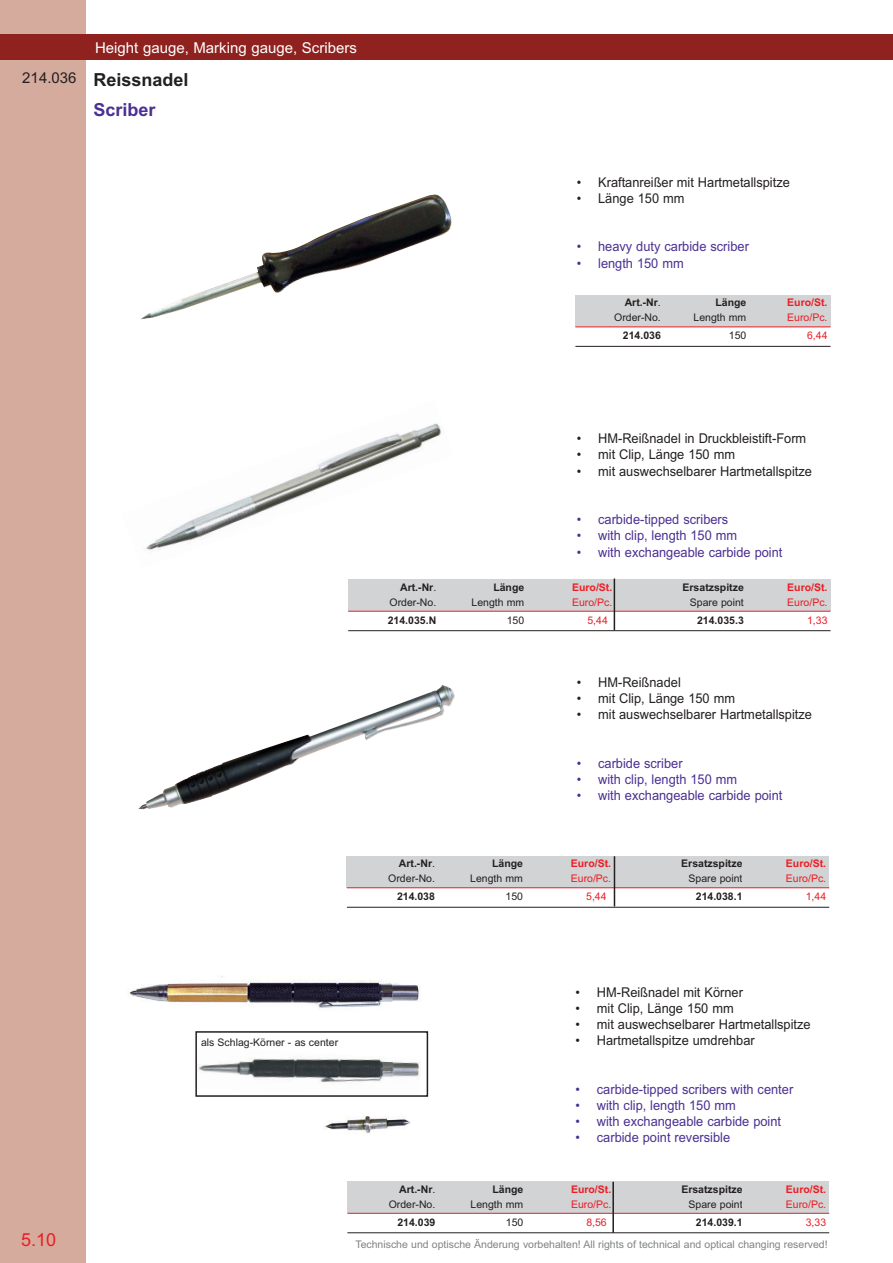
<style>
.page{position:relative;width:893px;height:1263px;background:#fff}
.page>*{position:absolute;margin:0;border:0;box-sizing:border-box;transform-origin:0 0}
.t1{font:700 18px "Arial";color:#231f20}
.t2{font:700 18px "Arial";color:#4b3092}
.t3{font:18px "Arial";color:#ed1c24}
.t4{font:15px "Arial";color:#fff}
.t5{font:15px "Arial";color:#231f20}
.t6{font:13.5px "Arial";color:#231f20;scale:.95 1}
.t7{font:13.5px "Arial";color:#4b3092;scale:.95 1}
.t8{font:10.5px/15px "Arial";color:#231f20;text-align:right}
.t9{font:700 10.5px "Arial";color:#231f20}
.t10{font:10.5px "Arial";color:#808285}
.t11{font:10.5px "Arial";color:#ed1c24}
.t12{font:700 10.5px "Arial";color:#ed1c24}
.s1{font-weight:700}
</style>
<div class="page">
<div style="left:0;top:0;width:85px;height:1263px;background:#d4ab9d"></div>
<hr style="left:889px;top:34px;width:3px;height:26px;background:#8f221f">
<div style="left:0;top:35px;width:892px;height:25px;background:#8f221f"></div>
<img style="left:146px;top:423px;width:296px;height:127px">
<div style="left:348px;top:579px;width:88px;height:32px;background:#d1d3d4"></div>
<div style="left:436px;top:579px;width:88px;height:32px;background:#d1d3d4"></div>
<div style="left:524px;top:579px;width:88px;height:32px;background:#d1d3d4"></div>
<div style="left:612px;top:579px;width:131px;height:32px;background:#d1d3d4"></div>
<div style="left:743px;top:579px;width:87px;height:32px;background:#d1d3d4"></div>
<hr style="left:348px;top:611px;width:482px;height:1px;background:#ed1c24">
<hr style="left:348px;top:630px;width:482px;height:1px;background:#231f20">
<div style="left:347px;top:856px;width:88px;height:32px;background:#d1d3d4"></div>
<div style="left:435px;top:856px;width:88px;height:32px;background:#d1d3d4"></div>
<div style="left:523px;top:856px;width:88px;height:32px;background:#d1d3d4"></div>
<div style="left:611px;top:856px;width:131px;height:32px;background:#d1d3d4"></div>
<div style="left:742px;top:856px;width:87px;height:32px;background:#d1d3d4"></div>
<hr style="left:347px;top:888px;width:482px;height:1px;background:#ed1c24">
<hr style="left:347px;top:907px;width:482px;height:1px;background:#231f20">
<div style="left:347px;top:1181px;width:88px;height:32px;background:#d1d3d4"></div>
<div style="left:435px;top:1181px;width:88px;height:32px;background:#d1d3d4"></div>
<div style="left:523px;top:1181px;width:88px;height:32px;background:#d1d3d4"></div>
<div style="left:611px;top:1181px;width:131px;height:32px;background:#d1d3d4"></div>
<div style="left:742px;top:1181px;width:87px;height:32px;background:#d1d3d4"></div>
<hr style="left:347px;top:1213px;width:482px;height:1px;background:#ed1c24">
<hr style="left:347px;top:1233px;width:482px;height:1px;background:#231f20">
<img style="left:138px;top:685px;width:317px;height:124px">
<img style="left:127px;top:976px;width:294px;height:32px">
<img style="left:324px;top:1116px;width:86px;height:18px">
<img style="left:198px;top:1058px;width:223px;height:25px">
<div style="left:195px;top:1031px;width:233px;height:66px;border:2px solid #231f20"></div>
<div style="left:575px;top:295px;width:86px;height:32px;background:#d1d3d4"></div>
<div style="left:661px;top:295px;width:85px;height:32px;background:#d1d3d4"></div>
<div style="left:746px;top:295px;width:84px;height:32px;background:#d1d3d4"></div>
<hr style="left:575px;top:327px;width:255px;height:1px;background:#ed1c24">
<hr style="left:575px;top:346px;width:255px;height:1px;background:#231f20">
<img style="left:140px;top:194px;width:312px;height:126px">
<hr style="left:613px;top:579px;width:2px;height:51px;background:#231f20">
<hr style="left:613px;top:856px;width:2px;height:50px;background:#231f20">
<hr style="left:612px;top:1182px;width:2px;height:51px;background:#231f20">
<p class="t5" style="left:22px;top:72px;width:56px">214.036</p>
<p class="t4" style="left:95px;top:43px;width:263px">Height gauge, Marking gauge, Scribers</p>
<h1 class="t1" style="left:94px;top:73px;width:97px">Reissnadel</h1>
<h1 class="t2" style="left:94px;top:103px;width:64px">Scriber</h1>
<p class="t6" style="left:577px;top:177px;width:226px">• Kraftanreißer mit Hartmetallspitze</p>
<p class="t6" style="left:577px;top:193px;width:115px">• Länge 150 mm</p>
<p class="t7" style="left:577px;top:242px;width:183px">• heavy duty carbide scriber</p>
<p class="t7" style="left:577px;top:258px;width:114px">• length 150 mm</p>
<p class="t8" style="left:614px;top:296px;width:48px"><span class="s1">Art.-Nr</span>.<br>Order-No.</p>
<p class="t9" style="left:715px;top:299px;width:32px">Länge</p>
<p class="t8" style="left:693px;top:311px;width:54px">Length mm</p>
<p class="t12" style="left:787px;top:299px;width:42px">Euro/St.</p>
<p class="t11" style="left:787px;top:314px;width:42px">Euro/Pc.</p>
<p class="t9" style="left:623px;top:332px;width:39px">214.036</p>
<p class="t8" style="left:728px;top:329px;width:19px">150</p>
<p class="t11" style="left:807px;top:332px;width:22px">6,44</p>
<p class="t8" style="left:201px;top:1035px;width:139px">als Schlag-Körner - as center</p>
<p class="t8" style="left:389px;top:580px;width:48px"><span class="s1">Art.-Nr</span>.<br>Order-No.</p>
<p class="t9" style="left:493px;top:583px;width:32px">Länge</p>
<p class="t8" style="left:471px;top:595px;width:54px">Length mm</p>
<p class="t6" style="left:577px;top:434px;width:243px">• HM-Reißnadel in Druckbleistift-Form</p>
<p class="t6" style="left:577px;top:450px;width:168px">• mit Clip, Länge 150 mm</p>
<p class="t6" style="left:577px;top:466px;width:249px">• mit auswechselbarer Hartmetallspitze</p>
<p class="t7" style="left:577px;top:515px;width:161px">• carbide-tipped scribers</p>
<p class="t7" style="left:577px;top:531px;width:170px">• with clip, length 150 mm</p>
<p class="t7" style="left:577px;top:547px;width:218px">• with exchangeable carbide point</p>
<p class="t12" style="left:572px;top:583px;width:42px">Euro/St.</p>
<p class="t11" style="left:572px;top:598px;width:42px">Euro/Pc.</p>
<p class="t9" style="left:682px;top:583px;width:63px">Ersatzspitze</p>
<p class="t8" style="left:689px;top:595px;width:55px">Spare point</p>
<p class="t12" style="left:787px;top:583px;width:42px">Euro/St.</p>
<p class="t11" style="left:787px;top:598px;width:42px">Euro/Pc.</p>
<p class="t9" style="left:388px;top:616px;width:50px">214.035.N</p>
<p class="t8" style="left:507px;top:614px;width:19px">150</p>
<p class="t11" style="left:587px;top:616px;width:22px">5,44</p>
<p class="t9" style="left:697px;top:616px;width:48px">214.035.3</p>
<p class="t11" style="left:807px;top:616px;width:22px">1,33</p>
<p class="t8" style="left:388px;top:857px;width:48px"><span class="s1">Art.-Nr</span>.<br>Order-No.</p>
<p class="t9" style="left:492px;top:860px;width:32px">Länge</p>
<p class="t8" style="left:470px;top:872px;width:54px">Length mm</p>
<p class="t6" style="left:577px;top:677px;width:111px">• HM-Reißnadel</p>
<p class="t6" style="left:577px;top:694px;width:168px">• mit Clip, Länge 150 mm</p>
<p class="t6" style="left:577px;top:710px;width:249px">• mit auswechselbarer Hartmetallspitze</p>
<p class="t7" style="left:577px;top:758px;width:113px">• carbide scriber</p>
<p class="t7" style="left:577px;top:775px;width:170px">• with clip, length 150 mm</p>
<p class="t7" style="left:577px;top:791px;width:218px">• with exchangeable carbide point</p>
<p class="t12" style="left:571px;top:860px;width:42px">Euro/St.</p>
<p class="t11" style="left:571px;top:875px;width:42px">Euro/Pc.</p>
<p class="t9" style="left:681px;top:860px;width:63px">Ersatzspitze</p>
<p class="t8" style="left:688px;top:872px;width:55px">Spare point</p>
<p class="t12" style="left:786px;top:860px;width:42px">Euro/St.</p>
<p class="t11" style="left:786px;top:875px;width:42px">Euro/Pc.</p>
<p class="t9" style="left:397px;top:893px;width:39px">214.038</p>
<p class="t8" style="left:505px;top:890px;width:19px">150</p>
<p class="t11" style="left:586px;top:893px;width:22px">5,44</p>
<p class="t9" style="left:695px;top:893px;width:48px">214.038.1</p>
<p class="t11" style="left:805px;top:893px;width:22px">1,44</p>
<p class="t8" style="left:388px;top:1182px;width:48px"><span class="s1">Art.-Nr</span>.<br>Order-No.</p>
<p class="t9" style="left:492px;top:1185px;width:32px">Länge</p>
<p class="t8" style="left:470px;top:1197px;width:54px">Length mm</p>
<p class="t6" style="left:575px;top:987px;width:178px">• HM-Reißnadel mit Körner</p>
<p class="t6" style="left:575px;top:1003px;width:168px">• mit Clip, Länge 150 mm</p>
<p class="t6" style="left:575px;top:1019px;width:249px">• mit auswechselbarer Hartmetallspitze</p>
<p class="t6" style="left:575px;top:1036px;width:190px">• Hartmetallspitze umdrehbar</p>
<p class="t7" style="left:575px;top:1084px;width:231px">• carbide-tipped scribers with center</p>
<p class="t7" style="left:575px;top:1100px;width:170px">• with clip, length 150 mm</p>
<p class="t7" style="left:575px;top:1117px;width:218px">• with exchangeable carbide point</p>
<p class="t7" style="left:575px;top:1133px;width:164px">• carbide point reversible</p>
<p class="t12" style="left:571px;top:1185px;width:42px">Euro/St.</p>
<p class="t11" style="left:571px;top:1200px;width:42px">Euro/Pc.</p>
<p class="t9" style="left:681px;top:1185px;width:63px">Ersatzspitze</p>
<p class="t8" style="left:688px;top:1197px;width:55px">Spare point</p>
<p class="t12" style="left:786px;top:1185px;width:42px">Euro/St.</p>
<p class="t11" style="left:786px;top:1200px;width:42px">Euro/Pc.</p>
<p class="t9" style="left:397px;top:1218px;width:39px">214.039</p>
<p class="t8" style="left:506px;top:1216px;width:19px">150</p>
<p class="t11" style="left:586px;top:1218px;width:22px">8,56</p>
<p class="t9" style="left:696px;top:1218px;width:48px">214.039.1</p>
<p class="t11" style="left:805px;top:1218px;width:22px">3,33</p>
<h1 class="t3" style="left:21px;top:1233px;width:37px">5.10</h1>
<p class="t10" style="left:355px;top:1240px;width:474px">Technische und optische Änderung vorbehalten! All rights of technical and optical changing reserved!</p>
</div>
